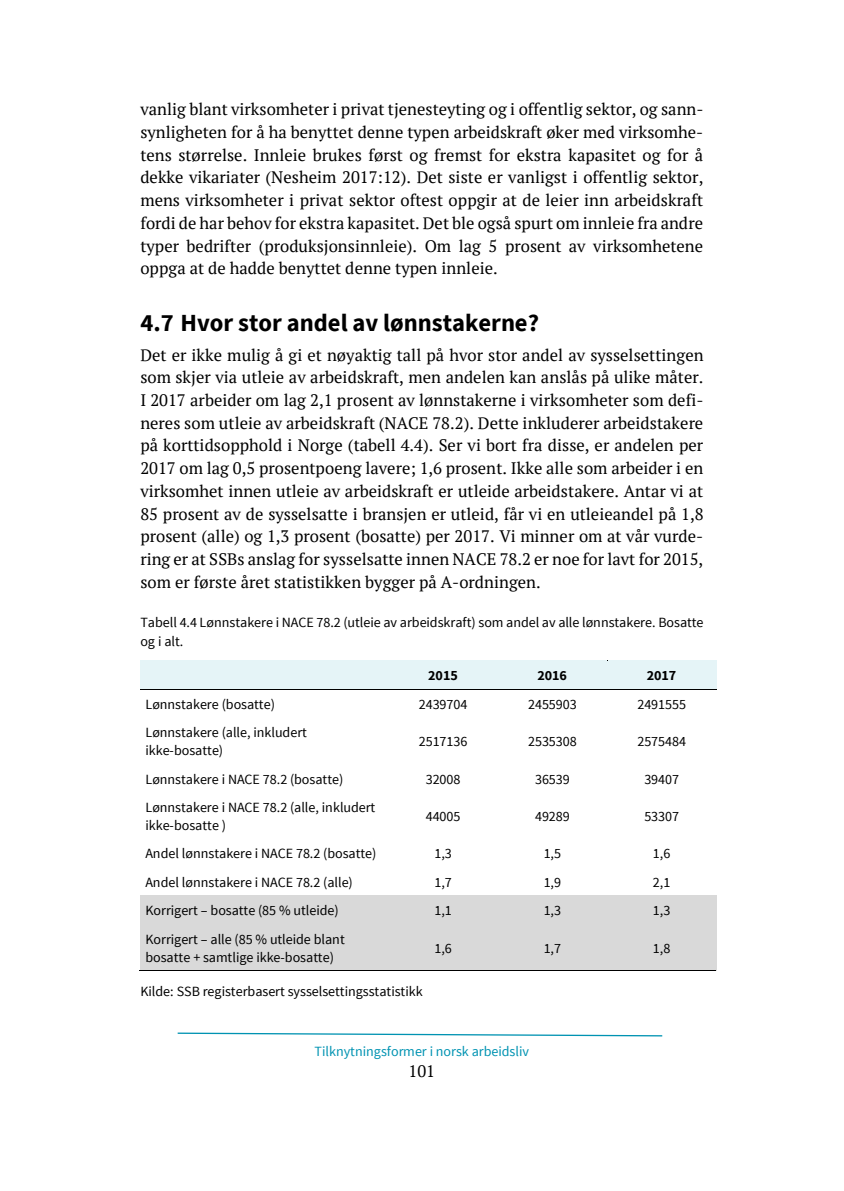
<style>
.page{position:relative;width:844px;height:1191px;background:#fff}
.page>*{position:absolute;margin:0;border:0;box-sizing:border-box;transform-origin:0 0}
.t1{font:700 24.5px "Source Sans Pro";color:#000}
.t2{font:16.62px/22.8px "PT Serif";color:#000;text-align:justify}
.t3{font:14px/17.7px "Source Sans Pro";letter-spacing:-.005em;color:#000}
.t4{font:14px "Source Sans Pro";letter-spacing:-.005em;color:#0093b2}
.t5{font:700 14px "Source Sans Pro";letter-spacing:-.005em;color:#000}
</style>
<div class="page">
<svg style="left:177px;top:1032px;width:486px;height:5px"></svg>
<div style="left:140px;top:660px;width:248px;height:29px;background:#e5f4f7"></div>
<div style="left:388px;top:660px;width:109px;height:29px;background:#e5f4f7"></div>
<div style="left:497px;top:660px;width:110px;height:29px;background:#e5f4f7"></div>
<div style="left:607px;top:660px;width:109px;height:29px;background:#e5f4f7"></div>
<hr style="left:140px;top:659px;width:248px;height:1px;background:#000">
<hr style="left:389px;top:659px;width:108px;height:1px;background:#000">
<hr style="left:498px;top:659px;width:108px;height:1px;background:#000">
<hr style="left:607px;top:659px;width:109px;height:1px;background:#000">
<hr style="left:140px;top:689px;width:248px;height:1px;background:#000">
<hr style="left:389px;top:689px;width:108px;height:1px;background:#000">
<hr style="left:498px;top:689px;width:108px;height:1px;background:#000">
<hr style="left:607px;top:689px;width:109px;height:1px;background:#000">
<div style="left:140px;top:895px;width:248px;height:29px;background:#d9d9d9"></div>
<div style="left:388px;top:895px;width:109px;height:29px;background:#d9d9d9"></div>
<div style="left:497px;top:895px;width:110px;height:29px;background:#d9d9d9"></div>
<div style="left:607px;top:895px;width:109px;height:29px;background:#d9d9d9"></div>
<div style="left:140px;top:924px;width:248px;height:46px;background:#d9d9d9"></div>
<div style="left:388px;top:924px;width:109px;height:46px;background:#d9d9d9"></div>
<div style="left:497px;top:924px;width:110px;height:46px;background:#d9d9d9"></div>
<div style="left:607px;top:924px;width:109px;height:46px;background:#d9d9d9"></div>
<hr style="left:139px;top:970px;width:249px;height:1px;background:#000">
<hr style="left:388px;top:970px;width:109px;height:1px;background:#000">
<hr style="left:497px;top:970px;width:109px;height:1px;background:#000">
<hr style="left:606px;top:970px;width:110px;height:1px;background:#000">
<p class="t2" style="left:140px;top:98px;width:564px">vanlig blant virksomheter i privat tjenesteyting og i offentlig sektor, og sann&shy;synligheten for å ha benyttet denne typen arbeidskraft øker med virksomhe&shy;tens størrelse. Innleie brukes først og fremst for ekstra kapasitet og for å dekke vikariater (Nesheim 2017:12). Det siste er vanligst i offentlig sektor, mens virksomheter i privat sektor oftest oppgir at de leier inn arbeidskraft fordi de har behov for ekstra kapasitet. Det ble også spurt om innleie fra andre typer bedrifter (produksjonsinnleie). Om lag 5 prosent av virksomhetene oppga at de hadde benyttet denne typen innleie.</p>
<h2 class="t1" style="left:140px;top:306px;width:400px">4.7 Hvor stor andel av lønnstakerne?</h2>
<p class="t2" style="left:140px;top:343px;width:564px">Det er ikke mulig å gi et nøyaktig tall på hvor stor andel av sysselsettingen som skjer via utleie av arbeidskraft, men andelen kan anslås på ulike måter.<br>I 2017 arbeider om lag 2,1 prosent av lønnstakerne i virksomheter som defi&shy;neres som utleie av arbeidskraft (NACE 78.2). Dette inkluderer arbeidstakere på korttidsopphold i Norge (tabell 4.4). Ser vi bort fra disse, er andelen per 2017 om lag 0,5 prosentpoeng lavere; 1,6 prosent. Ikke alle som arbeider i en virksomhet innen utleie av arbeidskraft er utleide arbeidstakere. Antar vi at 85 prosent av de sysselsatte i bransjen er utleid, får vi en utleieandel på 1,8 prosent (alle) og 1,3 prosent (bosatte) per 2017. Vi minner om at vår vurde&shy;ring er at SSBs anslag for sysselsatte innen NACE 78.2 er noe for lavt for 2015, som er første året statistikken bygger på A-ordningen.</p>
<p class="t3" style="left:140px;top:613px;width:564px;line-height:18.7px">Tabell 4.4 Lønnstakere i NACE 78.2 (utleie av arbeidskraft) som andel av alle lønnstakere. Bosatte og i alt.</p>
<p class="t5" style="left:428px;top:666px;width:31px">2015</p>
<p class="t5" style="left:537px;top:666px;width:31px">2016</p>
<p class="t5" style="left:646px;top:666px;width:31px">2017</p>
<p class="t3" style="left:145px;top:695px;width:131px">Lønnstakere (bosatte)</p>
<p class="t3" style="left:419px;top:695px;width:50px">2439704</p>
<p class="t3" style="left:528px;top:695px;width:50px">2455903</p>
<p class="t3" style="left:637px;top:695px;width:50px">2491555</p>
<p class="t3" style="left:145px;top:724px;width:163px">Lønnstakere (alle, inkludert ikke-bosatte)</p>
<p class="t3" style="left:419px;top:733px;width:50px">2517136</p>
<p class="t3" style="left:528px;top:733px;width:50px">2535308</p>
<p class="t3" style="left:637px;top:733px;width:50px">2575484</p>
<p class="t3" style="left:145px;top:770px;width:199px">Lønnstakere i NACE 78.2 (bosatte)</p>
<p class="t3" style="left:425px;top:770px;width:36px">32008</p>
<p class="t3" style="left:535px;top:770px;width:36px">36539</p>
<p class="t3" style="left:644px;top:770px;width:36px">39407</p>
<p class="t3" style="left:145px;top:799px;width:231px">Lønnstakere i NACE 78.2 (alle, inkludert ikke-bosatte )</p>
<p class="t3" style="left:425px;top:807px;width:36px">44005</p>
<p class="t3" style="left:535px;top:807px;width:36px">49289</p>
<p class="t3" style="left:644px;top:807px;width:36px">53307</p>
<p class="t3" style="left:145px;top:845px;width:232px">Andel lønnstakere i NACE 78.2 (bosatte)</p>
<p class="t3" style="left:434px;top:845px;width:19px">1,3</p>
<p class="t3" style="left:543px;top:845px;width:19px">1,5</p>
<p class="t3" style="left:652px;top:845px;width:19px">1,6</p>
<p class="t3" style="left:145px;top:873px;width:209px">Andel lønnstakere i NACE 78.2 (alle)</p>
<p class="t3" style="left:434px;top:873px;width:19px">1,7</p>
<p class="t3" style="left:543px;top:873px;width:19px">1,9</p>
<p class="t3" style="left:652px;top:873px;width:19px">2,1</p>
<p class="t3" style="left:145px;top:902px;width:195px">Korrigert – bosatte (85 % utleide)</p>
<p class="t3" style="left:434px;top:902px;width:19px">1,1</p>
<p class="t3" style="left:543px;top:902px;width:19px">1,3</p>
<p class="t3" style="left:652px;top:902px;width:19px">1,3</p>
<p class="t3" style="left:145px;top:930px;width:201px">Korrigert – alle (85 % utleide blant bosatte + samtlige ikke-bosatte)</p>
<p class="t3" style="left:434px;top:939px;width:19px">1,6</p>
<p class="t3" style="left:543px;top:939px;width:19px">1,7</p>
<p class="t3" style="left:652px;top:939px;width:19px">1,8</p>
<p class="t3" style="left:140px;top:982px;width:284px">Kilde: SSB registerbasert sysselsettingsstatistikk</p>
<p class="t4" style="left:314px;top:1042px;width:216px">Tilknytningsformer i norsk arbeidsliv</p>
<p class="t2" style="left:408px;top:1059px;width:28px">101</p>
</div>
